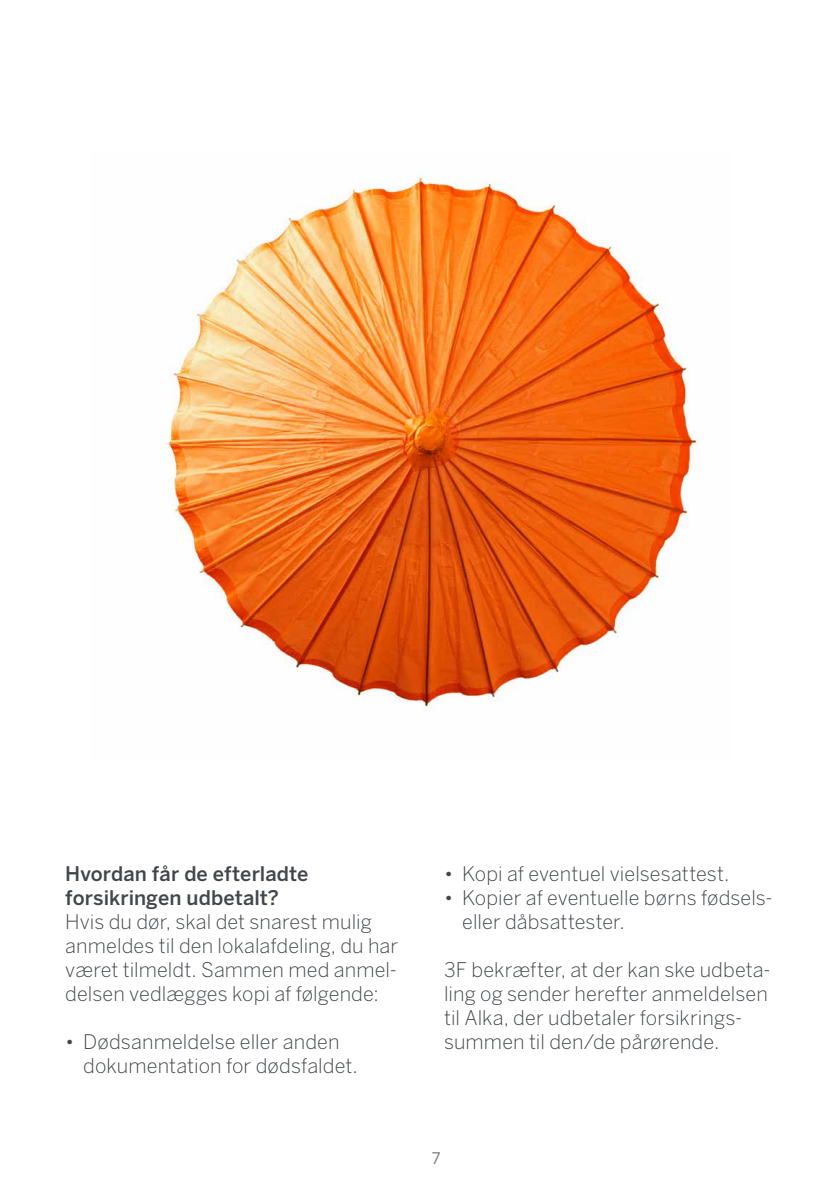
<style>
.page{position:relative;width:840px;height:1191px;background:#fff}
.page>*{position:absolute;margin:0;border:0;box-sizing:border-box;transform-origin:0 0}
.t1{font:300 20px/24px "Benton Sans";letter-spacing:.005em;color:#42464b}
.t2{font:500 20px/24px "Benton Sans";letter-spacing:.005em;color:#42464b}
.t3{font:16px "Benton Sans";color:#808285}
</style>
<div class="page">
<img style="left:166px;top:175px;width:534px;height:538px">
<p class="t2" style="left:65px;top:861px;width:244px">Hvordan får de efterladte forsikringen udbetalt?</p>
<p class="t1" style="left:65px;top:909px;width:334px">Hvis du dør, skal det snarest mulig anmeldes til den lokalafdeling, du har været tilmeldt. Sammen med anmel&shy;delsen vedlægges kopi af følgende:</p>
<p class="t1" style="left:83px;top:1029px;width:276px;text-indent:-18px">• Dødsanmeldelse eller anden dokumentation for dødsfaldet.</p>
<p class="t1" style="left:444px;top:861px;width:286px">• Kopi af eventuel vielsesattest.</p>
<p class="t1" style="left:462px;top:885px;width:312px;text-indent:-18px">• Kopier af eventuelle børns fødsels&shy;eller dåbsattester.</p>
<p class="t1" style="left:444px;top:957px;width:328px">3F bekræfter, at der kan ske udbeta&shy;ling og sender herefter anmeldelsen til Alka, der udbetaler forsikrings&shy;summen til den/de pårørende.</p>
<p class="t3" style="left:431px;top:1148px;width:10px">7</p>
</div>
